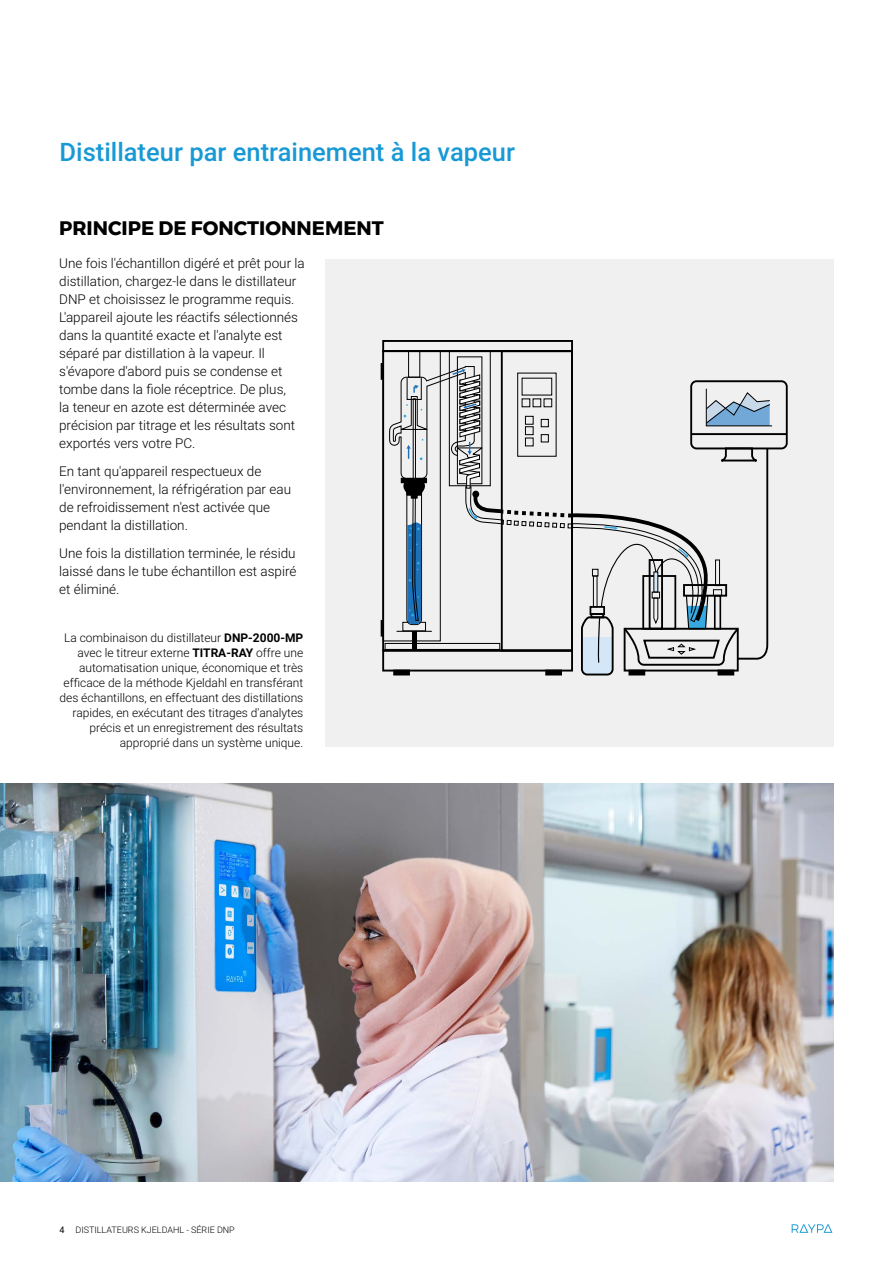
<style>
.page{position:relative;width:893px;height:1263px;background:#fff}
.page>*{position:absolute;margin:0;border:0;box-sizing:border-box;transform-origin:0 0}
.t1{font:500 25.5px "Roboto";color:#1899d6}
.t2{font:700 19.5px "Montserrat";color:#000}
.t3{font:300 13.5px/18px "Roboto";color:#000}
.t4{font:300 12px/15px "Roboto";color:#000;text-align:right}
.t5{font:300 9px "Roboto";color:#000}
.s1{font-weight:700}
.s2{font-weight:400}
</style>
<div class="page">
<svg style="left:792px;top:1224px;width:40px;height:9px"></svg>
<div style="left:325px;top:259px;width:508px;height:488px;background:#f0f0f0"></div>
<div style="left:382px;top:340px;width:191px;height:12px;border:2px solid #000"></div>
<div style="left:382px;top:650px;width:191px;height:21px;border:2px solid #000"></div>
<div style="left:383px;top:351px;width:58px;height:290px;border:1px solid #000"></div>
<div style="left:381px;top:363px;width:3px;height:17px;border:1px solid #000"></div>
<div style="left:381px;top:620px;width:3px;height:16px;border:1px solid #000"></div>
<div style="left:408px;top:351px;width:12px;height:27px;border:1px solid #000"></div>
<div style="left:449px;top:351px;width:42px;height:135px;border:1px solid #000"></div>
<div style="left:385px;top:643px;width:115px;height:7px;border:1px solid #000"></div>
<div style="left:690px;top:380px;width:98px;height:69px;border:2px solid #000;border-radius:5px"></div>
<hr style="left:691px;top:433px;width:95px;height:2px;background:#000">
<svg style="left:389px;top:366px;width:384px;height:310px"></svg>
<img style="left:0;top:783px;width:833px;height:399px">
<h1 class="t1" style="left:60px;top:134px;width:457px">Distillateur par entrainement à la vapeur</h1>
<h2 class="t2" style="left:59px;top:213px;width:326px">PRINCIPE DE FONCTIONNEMENT</h2>
<p class="t3" style="left:59px;top:254px;width:247px">Une fois l'échantillon digéré et prêt pour la distillation, chargez-le dans le distillateur DNP et choisissez le programme requis.<br>L'appareil ajoute les réactifs sélectionnés dans la quantité exacte et l'analyte est séparé par distillation à la vapeur. Il s'évapore d'abord puis se condense et tombe dans la fiole réceptrice. De plus,<br>la teneur en azote est déterminée avec précision par titrage et les résultats sont exportés vers votre PC.</p>
<p class="t3" style="left:59px;top:462px;width:233px">En tant qu'appareil respectueux de l'environnement, la réfrigération par eau de refroidissement n'est activée que pendant la distillation.</p>
<p class="t3" style="left:59px;top:543px;width:239px;text-align:justify">Une fois la distillation terminée, le résidu laissé dans le tube échantillon est aspiré et éliminé.</p>
<p class="t4" style="left:60px;top:629px;width:245px">La combinaison du distillateur <span class="s1">DNP-2000-MP </span>avec le titreur externe <span class="s1">TITRA-RAY</span> offre une automatisation unique, économique et très efficace de la méthode Kjeldahl en transférant des échantillons, en effectuant des distillations rapides, en exécutant des titrages d'analytes précis et un enregistrement des résultats approprié dans un système unique.</p>
<p class="t5" style="left:60px;top:1224px;width:177px"><span class="s2">4</span> DISTILLATEURS KJELDAHL - SÉRIE DNP</p>
</div>
